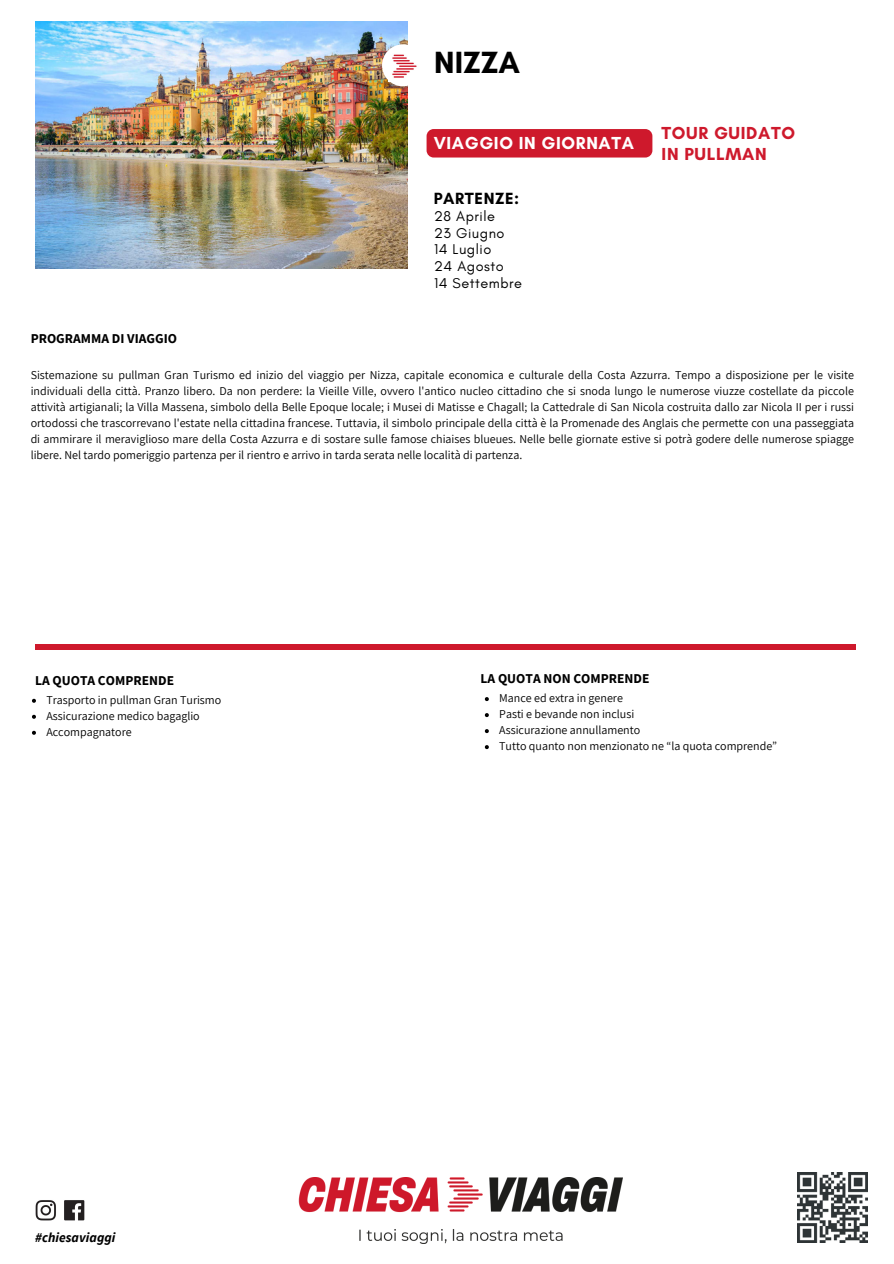
<style>
.page{position:relative;width:894px;height:1264px;background:#fff}
.page>*{position:absolute;margin:0;border:0;box-sizing:border-box;transform-origin:0 0}
.t1{font:700 31.2px "Glacial Indifference";color:#000}
.t2{font:700 17.7px/20.2px "Glacial Indifference";letter-spacing:.035em;color:#ce192c}
.t3{font:700 17.7px "Glacial Indifference";letter-spacing:.035em;color:#fff}
.t4{font:700 16.5px "Glacial Indifference";letter-spacing:.035em;color:#000}
.t5{font:14.4px/16.6px "Glacial Indifference";letter-spacing:.035em;color:#000}
.t6{font:700 13.5px "Source Sans Pro";color:#000}
.t7{font:italic 700 13.5px "Source Sans Pro";letter-spacing:.005em;color:#000}
.t8{font:12px/16px "Assistant";color:#000;text-align:justify}
</style>
<div class="page">
<div style="left:35px;top:644px;width:820px;height:5px;background:#ce192c"></div>
<img style="left:35px;top:21px;width:372px;height:248px">
<div style="left:382px;top:44px;width:42px;height:42px;background:#fff;border-radius:50%"></div>
<img style="left:388px;top:54px;width:29px;height:27px">
<img style="left:298px;top:1177px;width:324px;height:65px">
<img style="left:797px;top:1172px;width:70px;height:70px">
<img style="left:35px;top:1200px;width:50px;height:21px">
<svg style="left:32px;top:698px;width:4px;height:4px"></svg>
<svg style="left:32px;top:714px;width:4px;height:4px"></svg>
<svg style="left:32px;top:730px;width:4px;height:4px"></svg>
<svg style="left:484px;top:697px;width:4px;height:4px"></svg>
<svg style="left:484px;top:713px;width:4px;height:4px"></svg>
<svg style="left:484px;top:729px;width:4px;height:4px"></svg>
<svg style="left:484px;top:745px;width:4px;height:4px"></svg>
<div style="left:426px;top:129px;width:226px;height:28px;background:#ce192c;border-radius:7px"></div>
<p class="t6" style="left:31px;top:329px;width:148px">PROGRAMMA DI VIAGGIO</p>
<h2 class="t1" style="left:434px;top:44px;width:87px">NIZZA</h2>
<p class="t3" style="left:433px;top:133px;width:202px">VIAGGIO IN GIORNATA</p>
<p class="t4" style="left:433px;top:188px;width:87px">PARTENZE:</p>
<p class="t5" style="left:434px;top:207px;width:72px">28 Aprile<br>23 Giugno<br>14 Luglio</p>
<h4 class="t5" style="left:434px;top:258px;width:89px">24 Agosto<br>14 Settembre</h4>
<p class="t2" style="left:661px;top:123px;width:135px">TOUR GUIDATO<br>IN PULLMAN</p>
<h2 class="t8" style="left:31px;top:366px;width:824px">Sistemazione su pullman Gran Turismo ed inizio del viaggio per Nizza, capitale economica e culturale della Costa Azzurra. Tempo a disposizione per le visite individuali della città. Pranzo libero. Da non perdere: la Vieille Ville, ovvero l'antico nucleo cittadino che si snoda lungo le numerose viuzze costellate da piccole attività artigianali; la Villa Massena, simbolo della Belle Epoque locale; i Musei di Matisse e Chagall; la Cattedrale di San Nicola costruita dallo zar Nicola II per i russi ortodossi che trascorrevano l'estate nella cittadina francese. Tuttavia, il simbolo principale della città è la Promenade des Anglais che permette con una passeggiata di ammirare il meraviglioso mare della Costa Azzurra e di sostare sulle famose chiaises blueues. Nelle belle giornate estive si potrà godere delle numerose spiagge libere. Nel tardo pomeriggio partenza per il rientro e arrivo in tarda serata nelle località di partenza.</h2>
<p class="t6" style="left:35px;top:671px;width:140px">LA QUOTA COMPRENDE</p>
<p class="t6" style="left:480px;top:670px;width:170px">LA QUOTA NON COMPRENDE</p>
<h5 class="t8" style="left:46px;top:691px;width:176px">Trasporto in pullman Gran Turismo</h5>
<h3 class="t8" style="left:46px;top:707px;width:155px">Assicurazione medico bagaglio</h3>
<p class="t8" style="left:46px;top:723px;width:87px">Accompagnatore</p>
<p class="t7" style="left:35px;top:1228px;width:82px">#chiesaviaggi</p>
<h3 class="t8" style="left:499px;top:689px;width:125px">Mance ed extra in genere</h3>
<h3 class="t8" style="left:499px;top:705px;width:136px">Pasti e bevande non inclusi</h3>
<p class="t8" style="left:499px;top:721px;width:142px">Assicurazione annullamento</p>
<p class="t8" style="left:499px;top:737px;width:279px">Tutto quanto non menzionato ne “la quota comprende”</p>
</div>
